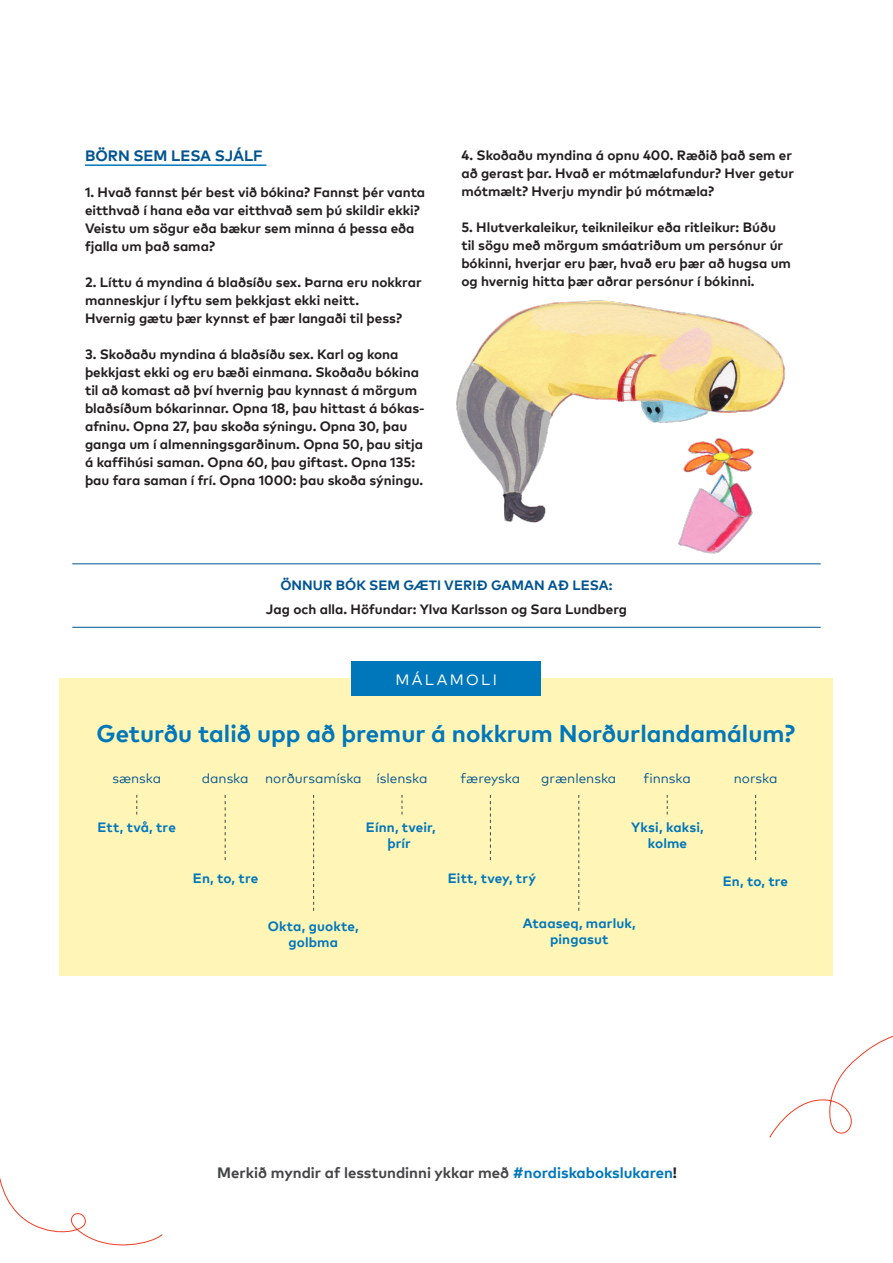
<style>
.page{position:relative;width:893px;height:1263px;background:#fff}
.page>*{position:absolute;margin:0;border:0;box-sizing:border-box;transform-origin:0 0}
.t1{font:700 24px "Mark Pro";color:#07b}
.alleviivattu{font:700 15px "Mark Pro";color:#454647}
.Alleviivattu_väliots{font:700 15px "Mark Pro";color:#00548f}
.t2{font:15px "Mark Pro";letter-spacing:.155em;color:#fff}
.leipis_bold{font:700 13.5px/18px "Mark Pro";color:#231f20}
.t3{font:700 13.5px "Mark Pro";letter-spacing:.01em;color:#07b}
.t4{font:13.5px "Mark Pro";color:#00548f}
.Alleviivattu_väliots-2{font:700 13.5px "Mark Pro";letter-spacing:.005em;color:#00548f}
.s1{color:#07b}
.s2{color:#231f20}
</style>
<div class="page">
<hr style="left:72px;top:563px;width:749px;height:1px;background:#00548f">
<hr style="left:72px;top:627px;width:749px;height:1px;background:#00548f">
<div style="left:59px;top:679px;width:774px;height:297px;background:#fff5b6"></div>
<div style="left:351px;top:662px;width:190px;height:34px;background:#07b"></div>
<svg style="left:136px;top:795px;width:1px;height:19px"></svg>
<svg style="left:402px;top:795px;width:1px;height:19px"></svg>
<svg style="left:667px;top:795px;width:1px;height:19px"></svg>
<svg style="left:225px;top:795px;width:1px;height:65px"></svg>
<svg style="left:490px;top:795px;width:1px;height:65px"></svg>
<svg style="left:755px;top:795px;width:1px;height:65px"></svg>
<svg style="left:313px;top:795px;width:1px;height:116px"></svg>
<svg style="left:578px;top:795px;width:1px;height:116px"></svg>
<hr style="left:85px;top:164px;width:181px;height:2px;background:#07b">
<svg style="left:0;top:1177px;width:163px;height:69px"></svg>
<svg style="left:769px;top:1035px;width:124px;height:103px"></svg>
<img style="left:456px;top:300px;width:329px;height:254px">
<p class="Alleviivattu_väliots" style="left:85px;top:144px;width:179px">BÖRN SEM LESA SJÁLF</p>
<p class="leipis_bold" style="left:85px;top:182px;width:342px">1. Hvað fannst þér best við bókina? Fannst þér vanta eitthvað í hana eða var eitthvað sem þú skildir ekki?<br>Veistu um sögur eða bækur sem minna á þessa eða fjalla um það sama?</p>
<p class="leipis_bold" style="left:85px;top:272px;width:338px">2. Líttu á myndina á blaðsíðu sex. Þarna eru nokkrar manneskjur í lyftu sem þekkjast ekki neitt.</p>
<p class="leipis_bold" style="left:85px;top:308px;width:318px">Hvernig gætu þær kynnst ef þær langaði til þess?</p>
<p class="leipis_bold" style="left:85px;top:344px;width:341px">3. Skoðaðu myndina á blaðsíðu sex. Karl og kona þekkjast ekki og eru bæði einmana. Skoðaðu bókina til að komast að því hvernig þau kynnast á mörgum blaðsíðum bókarinnar. Opna 18, þau hittast á bókas&shy;afninu. Opna 27, þau skoða sýningu. Opna 30, þau ganga um í almenningsgarðinum. Opna 50, þau sitja á kaffihúsi saman. Opna 60, þau giftast. Opna 135: þau fara saman í frí. Opna 1000: þau skoða sýningu.</p>
<p class="leipis_bold" style="left:461px;top:145px;width:334px">4. Skoðaðu myndina á opnu 400. Ræðið það sem er að gerast þar. Hvað er mótmælafundur? Hver getur mótmælt? Hverju myndir þú mótmæla?</p>
<p class="leipis_bold" style="left:461px;top:217px;width:331px">5. Hlutverkaleikur, teiknileikur eða ritleikur: Búðu til sögu með mörgum smáatriðum um persónur úr bókinni, hverjar eru þær, hvað eru þær að hugsa um og hvernig hitta þær aðrar persónur í bókinni.</p>
<p class="Alleviivattu_väliots-2" style="left:280px;top:574px;width:334px">ÖNNUR BÓK SEM GÆTI VERIÐ GAMAN AÐ LESA:</p>
<p class="leipis_bold" style="left:266px;top:599px;width:363px">Jag och alla. Höfundar: Ylva Karlsson og Sara Lundberg</p>
<p class="t2" style="left:395px;top:668px;width:103px">MÁLAMOLI</p>
<p class="t1" style="left:96px;top:716px;width:700px">Geturðu talið upp að þremur á nokkrum Norðurlandamálum?</p>
<p class="t4" style="left:112px;top:768px;width:50px">sænska</p>
<p class="t4" style="left:202px;top:768px;width:48px">danska</p>
<p class="t4" style="left:265px;top:768px;width:98px">norðursamíska</p>
<p class="t4" style="left:376px;top:768px;width:53px">íslenska</p>
<p class="t4" style="left:461px;top:768px;width:61px">færeyska</p>
<p class="t4" style="left:541px;top:768px;width:77px">grænlenska</p>
<p class="t4" style="left:643px;top:768px;width:49px">finnska</p>
<p class="t4" style="left:734px;top:768px;width:45px">norska</p>
<p class="t3" style="left:98px;top:817px;width:80px">Ett, två, tre</p>
<p class="t3" style="left:366px;top:817px;width:71px">Eínn, tveir,</p>
<p class="t3" style="left:387px;top:833px;width:25px">þrír</p>
<p class="t3" style="left:631px;top:817px;width:74px">Yksi, kaksi,</p>
<p class="t3" style="left:648px;top:833px;width:41px">kolme</p>
<p class="t3" style="left:193px;top:867px;width:67px">En, to, tre</p>
<p class="t3" style="left:448px;top:867px;width:90px">Eitt, tvey, trý</p>
<p class="t3" style="left:723px;top:871px;width:67px">En, to, tre</p>
<p class="t3" style="left:268px;top:916px;width:93px">Okta, guokte,</p>
<p class="t3" style="left:288px;top:932px;width:51px">golbma</p>
<p class="t3" style="left:523px;top:913px;width:115px">Ataaseq, marluk,</p>
<p class="t3" style="left:550px;top:929px;width:60px">pingasut</p>
<p class="alleviivattu" style="left:217px;top:1161px;width:461px">Merkið myndir af lesstundinni ykkar með <span class="s1">#nordiskabokslukaren</span><span class="s2">!</span></p>
</div>
